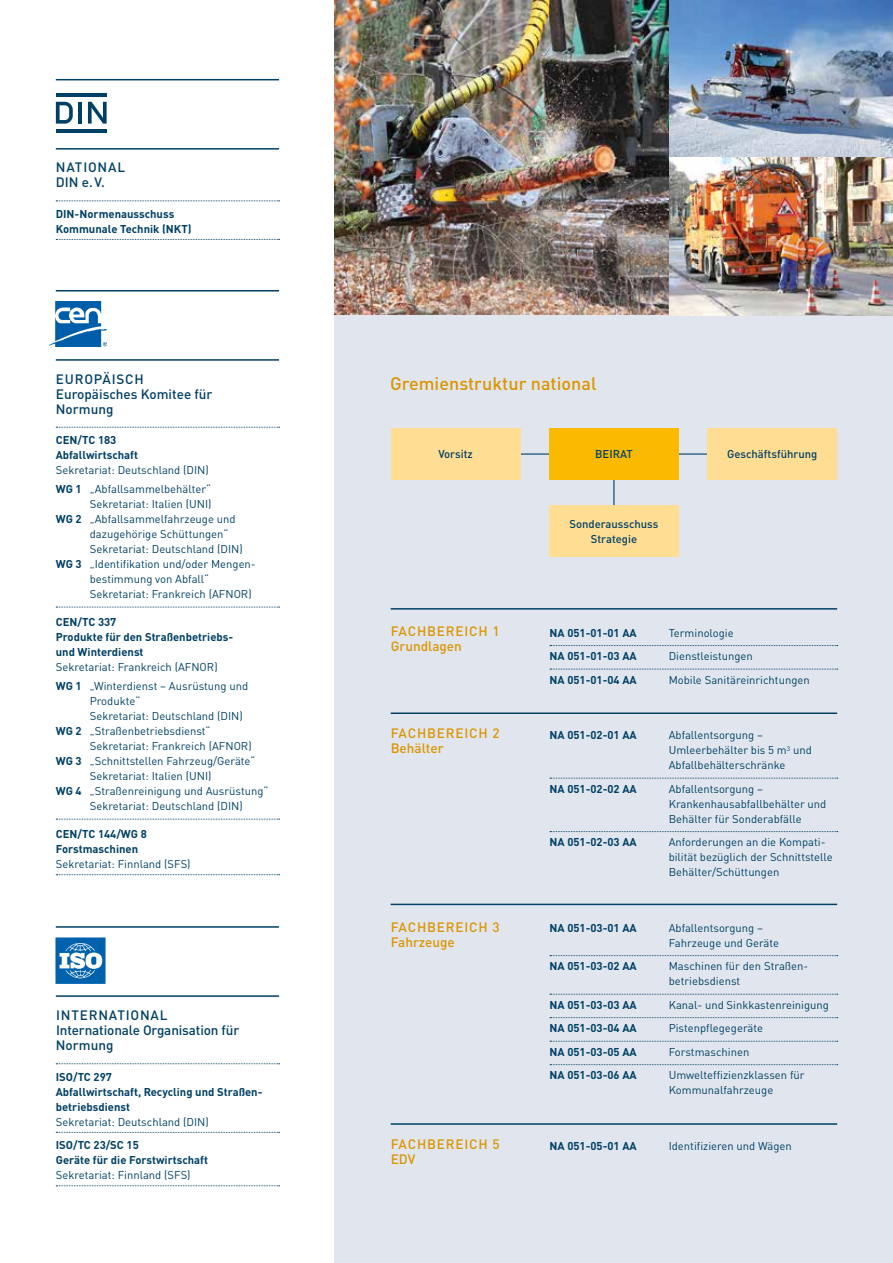
<style>
.page{position:relative;width:893px;height:1263px;background:#fff}
.page>*{position:absolute;margin:0;border:0;box-sizing:border-box;transform-origin:0 0}
.t1{font:500 18px "DINOT";color:#db9500}
.t2{font:500 13.5px/15px "DINOT";color:#004065}
.t3{font:500 13.5px/15px "DINOT";letter-spacing:.05em;color:#db9500}
.t4{font:500 13.5px/15px "DINOT";color:#db9500}
.t5{font:500 13.5px/15px "DINOT";letter-spacing:.025em;color:#db9500}
.t6{font:500 13.5px/15px "DINOT";letter-spacing:.06em;color:#004065}
.t7{font:11.25px/15px "DINOT";color:#004065}
.t8{font:700 11.25px/15px "DINOT";color:#004065}
.t9{font:500 11.25px/15px "DINOT";color:#004065;text-align:center}
.s1{font-weight:700}
</style>
<div class="page">
<img style="left:335px;top:0;width:335px;height:316px">
<div style="left:335px;top:316px;width:558px;height:947px;background:#e1e6ee"></div>
<svg style="left:56px;top:102px;width:17px;height:22px"></svg>
<hr style="left:56px;top:93px;width:51px;height:3px;background:#004065">
<hr style="left:78px;top:102px;width:4px;height:22px;background:#004065">
<svg style="left:88px;top:102px;width:19px;height:22px"></svg>
<hr style="left:56px;top:129px;width:51px;height:3px;background:#004065">
<hr style="left:56px;top:148px;width:223px;height:2px;background:#004065">
<hr style="left:56px;top:79px;width:223px;height:1px;background:#004065">
<svg style="left:56px;top:200px;width:224px;height:1px"></svg>
<svg style="left:56px;top:239px;width:224px;height:1px"></svg>
<hr style="left:422px;top:453px;width:359px;height:2px;background:#004065">
<hr style="left:613px;top:472px;width:1px;height:66px;background:#004065">
<div style="left:391px;top:428px;width:130px;height:52px;background:#ffdd93"></div>
<div style="left:707px;top:428px;width:130px;height:52px;background:#ffdd93"></div>
<div style="left:549px;top:428px;width:130px;height:52px;background:#fbba00"></div>
<div style="left:549px;top:505px;width:130px;height:51px;background:#ffdd93"></div>
<hr style="left:56px;top:359px;width:223px;height:2px;background:#004065">
<hr style="left:56px;top:290px;width:223px;height:1px;background:#004065">
<svg style="left:56px;top:427px;width:224px;height:1px"></svg>
<svg style="left:56px;top:607px;width:224px;height:1px"></svg>
<svg style="left:56px;top:819px;width:224px;height:1px"></svg>
<svg style="left:56px;top:874px;width:224px;height:1px"></svg>
<img style="left:50px;top:302px;width:57px;height:45px">
<hr style="left:56px;top:995px;width:223px;height:2px;background:#004065">
<hr style="left:56px;top:926px;width:223px;height:2px;background:#004065">
<svg style="left:56px;top:1063px;width:224px;height:1px"></svg>
<svg style="left:56px;top:1132px;width:224px;height:1px"></svg>
<svg style="left:56px;top:1185px;width:224px;height:1px"></svg>
<img style="left:55px;top:937px;width:51px;height:47px">
<svg style="left:550px;top:645px;width:288px;height:1px"></svg>
<svg style="left:550px;top:669px;width:288px;height:1px"></svg>
<svg style="left:550px;top:778px;width:288px;height:1px"></svg>
<svg style="left:550px;top:831px;width:288px;height:1px"></svg>
<svg style="left:550px;top:955px;width:288px;height:1px"></svg>
<svg style="left:550px;top:994px;width:288px;height:1px"></svg>
<svg style="left:550px;top:1017px;width:288px;height:1px"></svg>
<svg style="left:550px;top:1041px;width:288px;height:1px"></svg>
<svg style="left:550px;top:1064px;width:288px;height:1px"></svg>
<hr style="left:391px;top:608px;width:446px;height:2px;background:#004065">
<hr style="left:391px;top:712px;width:446px;height:2px;background:#004065">
<hr style="left:391px;top:904px;width:446px;height:1px;background:#004065">
<hr style="left:391px;top:1123px;width:446px;height:2px;background:#004065">
<img style="left:670px;top:0;width:223px;height:316px">
<p class="t6" style="left:56px;top:159px;width:71px">NATIONAL<br>DIN e.V.</p>
<p class="t8" style="left:56px;top:206px;width:137px">DIN-Normenausschuss<br>Kommunale Technik (NKT)</p>
<p class="t2" style="left:56px;top:371px;width:158px">EUROPÄISCH<br>Europäisches Komitee für<br>Normung</p>
<p class="t8" style="left:56px;top:432px;width:84px">CEN/TC 183<br>Abfallwirtschaft</p>
<p class="t7" style="left:56px;top:460px;width:157px;line-height:19.2px">Sekretariat: Deutschland (DIN)<br><span class="s1">WG 1</span> „Abfallsammelbehälter“</p>
<p class="t7" style="left:90px;top:496px;width:123px">Sekretariat: Italien (UNI)</p>
<p class="t7" style="left:56px;top:511px;width:181px"><span class="s1">WG 2</span> „Abfallsammelfahrzeuge und</p>
<p class="t7" style="left:90px;top:526px;width:140px">dazugehörige Schüttungen“</p>
<p class="t7" style="left:90px;top:541px;width:155px">Sekretariat: Deutschland (DIN)</p>
<p class="t7" style="left:56px;top:556px;width:201px"><span class="s1">WG 3</span> „Identifikation und/oder Mengen-</p>
<p class="t7" style="left:90px;top:571px;width:121px">bestimmung von Abfall“</p>
<p class="t7" style="left:90px;top:586px;width:163px">Sekretariat: Frankreich (AFNOR)</p>
<p class="t8" style="left:56px;top:614px;width:179px">CEN/TC 337<br>Produkte für den Straßenbetriebs&shy;und Winterdienst</p>
<p class="t7" style="left:56px;top:657px;width:194px;line-height:19.2px">Sekretariat: Frankreich (AFNOR)<br><span class="s1">WG 1</span> „Winterdienst – Ausrüstung und</p>
<p class="t7" style="left:90px;top:693px;width:52px">Produkte“</p>
<p class="t7" style="left:90px;top:708px;width:155px">Sekretariat: Deutschland (DIN)</p>
<p class="t7" style="left:56px;top:723px;width:156px"><span class="s1">WG 2</span> „Straßenbetriebsdienst“</p>
<p class="t7" style="left:90px;top:738px;width:163px">Sekretariat: Frankreich (AFNOR)</p>
<p class="t7" style="left:56px;top:753px;width:201px"><span class="s1">WG 3</span> „Schnittstellen Fahrzeug/Geräte“</p>
<p class="t7" style="left:90px;top:768px;width:123px">Sekretariat: Italien (UNI)</p>
<p class="t7" style="left:56px;top:783px;width:214px"><span class="s1">WG 4</span> „Straßenreinigung und Ausrüstung“</p>
<p class="t7" style="left:90px;top:798px;width:155px">Sekretariat: Deutschland (DIN)</p>
<p class="t8" style="left:56px;top:826px;width:92px">CEN/TC 144/WG 8<br>Forstmaschinen</p>
<p class="t7" style="left:56px;top:856px;width:136px">Sekretariat: Finnland (SFS)</p>
<p class="t2" style="left:56px;top:1007px;width:185px">INTERNATIONAL<br>Internationale Organisation für<br>Normung</p>
<p class="t8" style="left:56px;top:1069px;width:207px">ISO/TC 297<br>Abfallwirtschaft, Recycling und Straßen&shy;betriebsdienst</p>
<p class="t7" style="left:56px;top:1114px;width:155px">Sekretariat: Deutschland (DIN)</p>
<p class="t8" style="left:56px;top:1137px;width:154px">ISO/TC 23/SC 15<br>Geräte für die Forstwirtschaft</p>
<p class="t7" style="left:56px;top:1167px;width:136px">Sekretariat: Finnland (SFS)</p>
<h1 class="t1" style="left:390px;top:372px;width:208px">Gremienstruktur national</h1>
<p class="t9" style="left:438px;top:446px;width:36px">Vorsitz</p>
<p class="t9" style="left:595px;top:446px;width:39px">BEIRAT</p>
<p class="t9" style="left:727px;top:446px;width:92px">Geschäftsführung</p>
<p class="t9" style="left:569px;top:516px;width:91px">Sonderausschuss<br>Strategie</p>
<p class="t4" style="left:391px;top:624px;width:111px">FACHBEREICH 1<br>Grundlagen</p>
<p class="t8" style="left:550px;top:625px;width:89px">NA 051-01-01 AA</p>
<p class="t7" style="left:669px;top:625px;width:67px">Terminologie</p>
<p class="t8" style="left:550px;top:648px;width:89px">NA 051-01-03 AA</p>
<p class="t7" style="left:669px;top:648px;width:86px">Dienstleistungen</p>
<p class="t8" style="left:550px;top:672px;width:89px">NA 051-01-04 AA</p>
<p class="t7" style="left:669px;top:672px;width:143px">Mobile Sanitäreinrichtungen</p>
<p class="t3" style="left:391px;top:726px;width:111px">FACHBEREICH 2<br>Behälter</p>
<p class="t8" style="left:550px;top:727px;width:89px">NA 051-02-01 AA</p>
<p class="t7" style="left:669px;top:727px;width:145px">Abfallentsorgung –<br>Umleerbehälter bis 5 m<sup>3</sup> und<br>Abfallbehälterschränke</p>
<p class="t8" style="left:550px;top:781px;width:89px">NA 051-02-02 AA</p>
<p class="t7" style="left:669px;top:781px;width:159px">Abfallentsorgung –<br>Krankenhausabfallbehälter und<br>Behälter für Sonderabfälle</p>
<p class="t8" style="left:550px;top:834px;width:89px">NA 051-02-03 AA</p>
<p class="t7" style="left:669px;top:834px;width:165px">Anforderungen an die Kompati&shy;bilität bezüglich der Schnittstelle<br>Behälter/Schüttungen</p>
<p class="t5" style="left:391px;top:919px;width:111px">FACHBEREICH 3<br>Fahrzeuge</p>
<p class="t8" style="left:550px;top:920px;width:89px">NA 051-03-01 AA</p>
<p class="t7" style="left:669px;top:920px;width:112px">Abfallentsorgung –<br>Fahrzeuge und Geräte</p>
<p class="t8" style="left:550px;top:958px;width:89px">NA 051-03-02 AA</p>
<p class="t7" style="left:669px;top:958px;width:138px">Maschinen für den Straßen--- betriebsdienst</p>
<p class="t8" style="left:550px;top:997px;width:89px">NA 051-03-03 AA</p>
<p class="t7" style="left:669px;top:997px;width:162px">Kanal- und Sinkkastenreinigung</p>
<p class="t8" style="left:550px;top:1020px;width:89px">NA 051-03-04 AA</p>
<p class="t7" style="left:669px;top:1020px;width:96px">Pistenpflegegeräte</p>
<p class="t8" style="left:550px;top:1044px;width:89px">NA 051-03-05 AA</p>
<p class="t7" style="left:669px;top:1044px;width:82px">Forstmaschinen</p>
<p class="t8" style="left:550px;top:1067px;width:89px">NA 051-03-06 AA</p>
<p class="t7" style="left:669px;top:1067px;width:137px">Umwelteffizienzklassen für<br>Kommunalfahrzeuge</p>
<p class="t3" style="left:391px;top:1136px;width:111px">FACHBEREICH 5<br>EDV</p>
<p class="t8" style="left:550px;top:1138px;width:89px">NA 051-05-01 AA</p>
<p class="t7" style="left:669px;top:1138px;width:125px">Identifizieren und Wägen</p>
</div>
